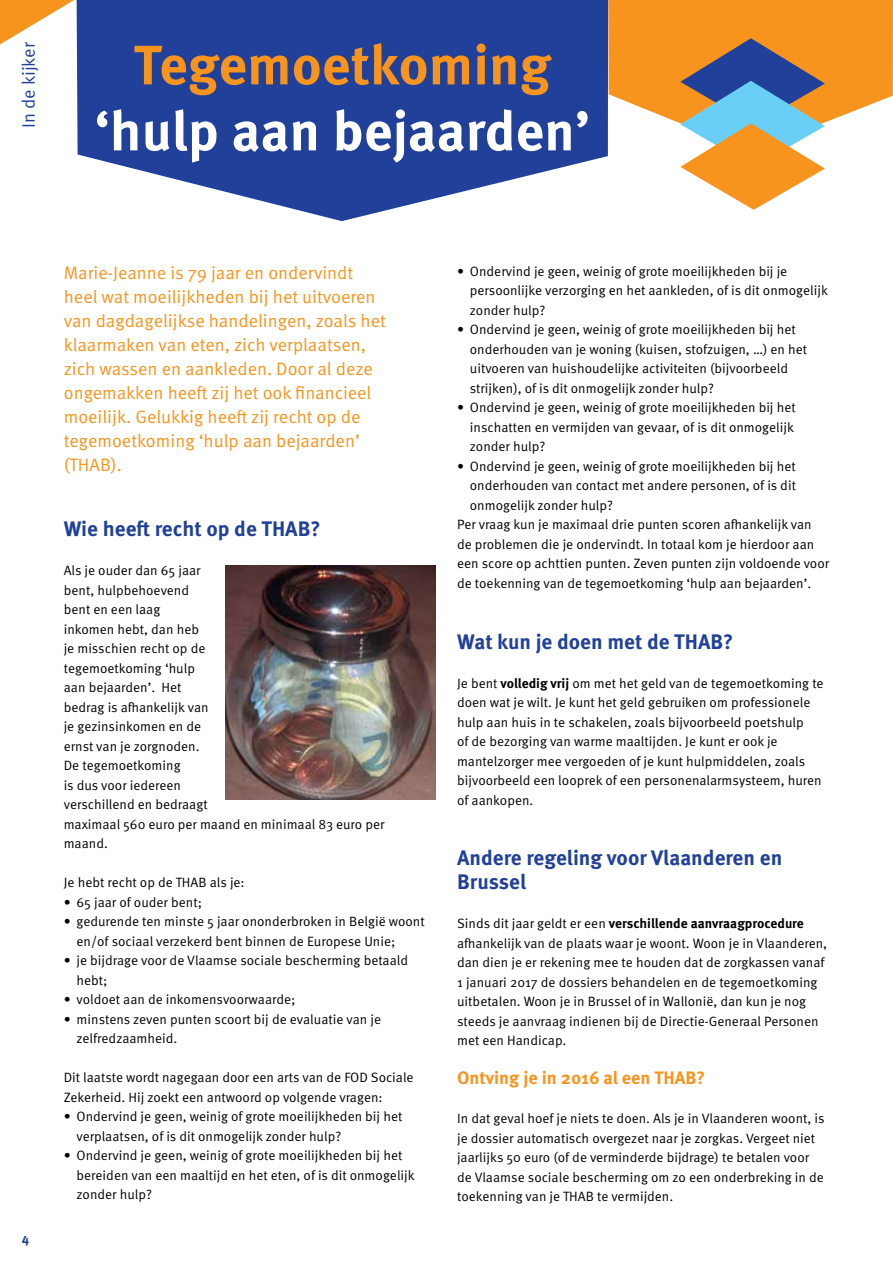
<style>
.page{position:relative;width:893px;height:1263px;background:#fff}
.page>*{position:absolute;margin:0;border:0;box-sizing:border-box;transform-origin:0 0}
.t1{font:700 55.5px "Meta OT";color:#fff}
.t2{font:700 55.5px "Meta OT";color:#f7941e}
.t3{font:700 21px/24px "Meta OT";color:#21409a}
.t4{font:18px/24px "Meta OT Norm";color:#f7941e}
.t5{font:700 18px "Meta OT";color:#f7941e}
.t6{font:18px "Meta OT Norm";color:#21409a}
.t7{font:13.5px/19.5px "Meta OT Norm";color:#000}
.t8{font:700 13.5px "Meta OT";color:#000}
.t9{font:700 13.5px "Meta OT";color:#21409a}
.s1{font-family:"Meta OT";font-weight:700}
.s2{font-family:"Meta OT Norm";font-weight:400}
</style>
<div class="page">
<img style="left:225px;top:566px;width:211px;height:233px">
<svg style="left:77px;top:0;width:531px;height:221px;fill:#21409a"></svg>
<svg style="left:0;top:0;width:74px;height:44px"></svg>
<svg style="left:608px;top:0;width:285px;height:210px"></svg>
<h3 class="t6" style="left:18px;top:128px;width:87px;rotate:-90deg">In de kijker</h3>
<h1 class="t2" style="left:134px;top:30px;width:419px">Tegemoetkoming</h1>
<h1 class="t1" style="left:95px;top:96px;width:496px">‘hulp aan bejaarden’</h1>
<p class="t9" style="left:22px;top:1230px;width:9px">4</p>
<p class="t4" style="left:64px;top:261px;width:324px">Marie-Jeanne is 79 jaar en ondervindt heel wat moeilijkheden bij het uitvoeren van dagdagelijkse handelingen, zoals het klaarmaken van eten, zich verplaatsen, zich wassen en aankleden. Door al deze ongemakken heeft zij het ook financieel moeilijk. Gelukkig heeft zij recht op de tegemoetkoming ‘hulp aan bejaarden’ (THAB).</p>
<h2 class="t3" style="left:64px;top:517px;width:258px">Wie heeft recht op de THAB?</h2>
<p class="t7" style="left:64px;top:561px;width:322px">Als je ouder dan 65 jaar<br>bent, hulpbehoevend<br>bent en een laag<br>inkomen hebt, dan heb<br>je misschien recht op de<br>tegemoetkoming ‘hulp<br>aan bejaarden’. Het<br>bedrag is afhankelijk van<br>je gezinsinkomen en de<br>ernst van je zorgnoden.<br>De tegemoetkoming<br>is dus voor iedereen<br>verschillend en bedraagt<br>maximaal 560 euro per maand en minimaal 83 euro per maand.</p>
<p class="t7" style="left:64px;top:873px;width:182px">Je hebt recht op de THAB als je:</p>
<p class="t7" style="left:64px;top:892px;width:140px">• 65 jaar of ouder bent;</p>
<p class="t7" style="left:77px;top:912px;width:350px;text-indent:-13px">• gedurende ten minste 5 jaar ononderbroken in België woont en/of sociaal verzekerd bent binnen de Europese Unie;</p>
<p class="t7" style="left:77px;top:951px;width:333px;text-indent:-13px">• je bijdrage voor de Vlaamse sociale bescherming betaald hebt;</p>
<p class="t7" style="left:64px;top:990px;width:233px">• voldoet aan de inkomensvoorwaarde;</p>
<p class="t7" style="left:77px;top:1009px;width:306px;text-indent:-13px">• minstens zeven punten scoort bij de evaluatie van je zelfredzaamheid.</p>
<p class="t7" style="left:64px;top:1068px;width:351px">Dit laatste wordt nagegaan door een arts van de FOD Sociale<br>Zekerheid. Hij zoekt een antwoord op volgende vragen:</p>
<p class="t7" style="left:77px;top:1107px;width:327px;text-indent:-13px">• Ondervind je geen, weinig of grote moeilijkheden bij het verplaatsen, of is dit onmogelijk zonder hulp?</p>
<p class="t7" style="left:77px;top:1146px;width:340px;text-indent:-13px">• Ondervind je geen, weinig of grote moeilijkheden bij het bereiden van een maaltijd en het eten, of is dit onmogelijk zonder hulp?</p>
<p class="t7" style="left:470px;top:262px;width:360px;text-indent:-13px">• Ondervind je geen, weinig of grote moeilijkheden bij je persoonlijke verzorging en het aankleden, of is dit onmogelijk zonder hulp?</p>
<p class="t7" style="left:470px;top:320px;width:339px;text-indent:-13px">• Ondervind je geen, weinig of grote moeilijkheden bij het onderhouden van je woning (kuisen, stofzuigen, …) en het uitvoeren van huishoudelijke activiteiten (bijvoorbeeld strijken), of is dit onmogelijk zonder hulp?</p>
<p class="t7" style="left:470px;top:398px;width:327px;text-align:justify;text-indent:-13px">• Ondervind je geen, weinig of grote moeilijkheden bij het inschatten en vermijden van gevaar, of is dit onmogelijk zonder hulp?</p>
<p class="t7" style="left:457px;top:456px;width:340px">• Ondervind je geen, weinig of grote moeilijkheden bij het</p>
<p class="t7" style="left:470px;top:476px;width:328px">onderhouden van contact met andere personen, of is dit</p>
<p class="t7" style="left:470px;top:495px;width:145px">onmogelijk zonder hulp?</p>
<p class="t7" style="left:457px;top:515px;width:356px">Per vraag kun je maximaal drie punten scoren afhankelijk van</p>
<p class="t7" style="left:457px;top:534px;width:359px">de problemen die je ondervindt. In totaal kom je hierdoor aan</p>
<p class="t7" style="left:457px;top:554px;width:374px">een score op achttien punten. Zeven punten zijn voldoende voor</p>
<p class="t7" style="left:457px;top:573px;width:356px">de toekenning van de tegemoetkoming ‘hulp aan bejaarden’.</p>
<h2 class="t3" style="left:457px;top:629px;width:278px">Wat kun je doen met de THAB?</h2>
<p class="t7" style="left:457px;top:673px;width:368px">Je bent <span class="s1">volledig vrij</span> om met het geld van de tegemoetkoming te doen wat je wilt. Je kunt het geld gebruiken om professionele hulp aan huis in te schakelen, zoals bijvoorbeeld poetshulp<br>of de bezorging van warme maaltijden. Je kunt er ook je mantelzorger mee vergoeden of je kunt hulpmiddelen, zoals bijvoorbeeld een looprek of een personenalarmsysteem, huren of aankopen.</p>
<h2 class="t3" style="left:457px;top:846px;width:327px">Andere regeling voor Vlaanderen en<br>Brussel</h2>
<p class="t8" style="left:457px;top:915px;width:348px"><span class="s2">Sinds dit jaar geldt er een</span> verschillende aanvraagprocedure</p>
<p class="t7" style="left:457px;top:933px;width:372px">afhankelijk van de plaats waar je woont. Woon je in Vlaanderen, dan dien je er rekening mee te houden dat de zorgkassen vanaf 1 januari 2017 de dossiers behandelen en de tegemoetkoming uitbetalen. Woon je in Brussel of in Wallonië, dan kun je nog steeds je aanvraag indienen bij de Directie-Generaal Personen met een Handicap.</p>
<h3 class="t5" style="left:457px;top:1066px;width:250px">Ontving je in 2016 al een THAB?</h3>
<p class="t7" style="left:457px;top:1109px;width:369px">In dat geval hoef je niets te doen. Als je in Vlaanderen woont, is je dossier automatisch overgezet naar je zorgkas. Vergeet niet jaarlijks 50 euro (of de verminderde bijdrage) te betalen voor de Vlaamse sociale bescherming om zo een onderbreking in de toekenning van je THAB te vermijden.</p>
</div>
